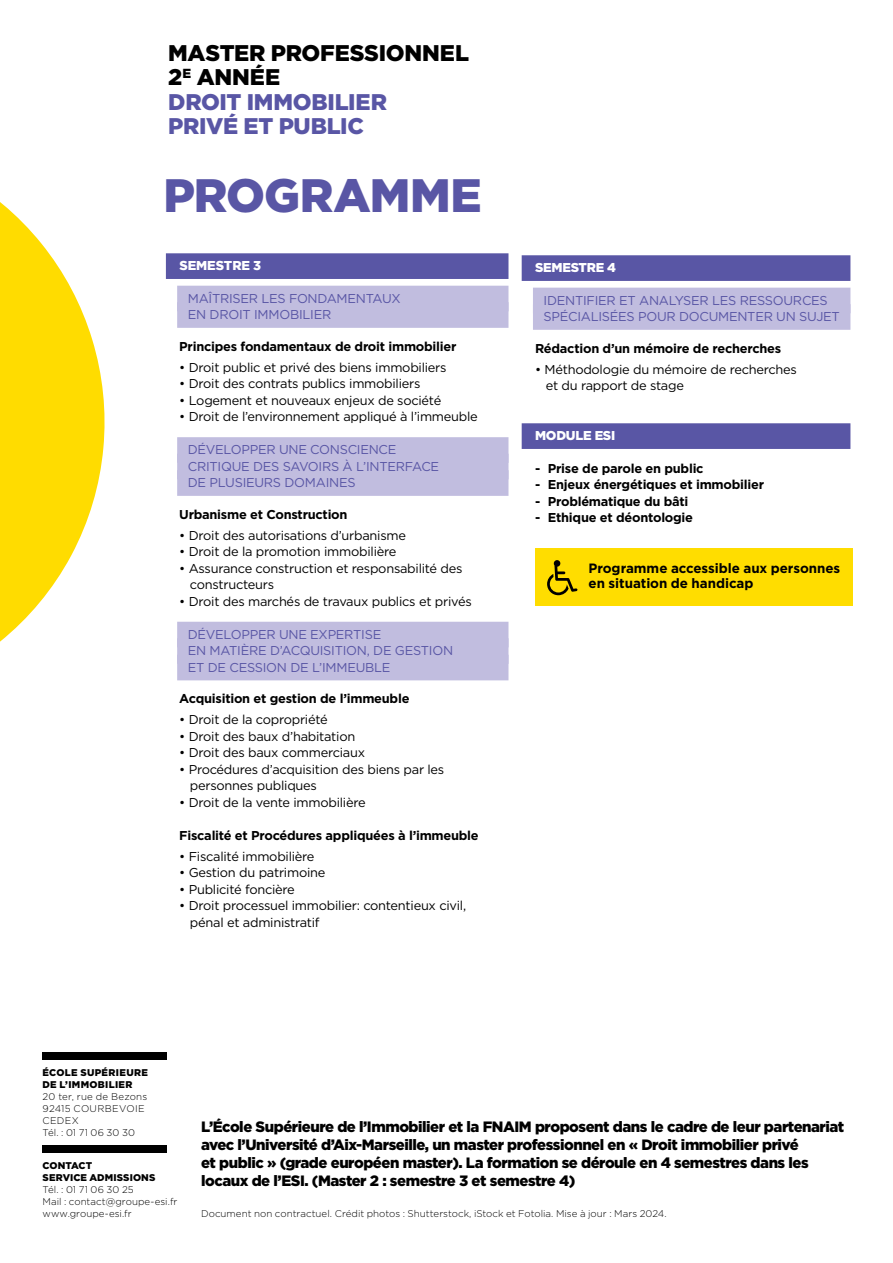
<style>
.page{position:relative;width:893px;height:1263px;background:#fff}
.page>*{position:absolute;margin:0;border:0;box-sizing:border-box;transform-origin:0 0}
.t1{font:900 46.8px "Gotham";letter-spacing:-.015em;color:#5956a5}
.t2{font:900 22.65px/24.5px "Gotham";letter-spacing:-.01em;color:#5956a5}
.t3{font:900 15px/18px "Gotham";letter-spacing:-.03em;color:#000}
.t4{font:700 13.5px/15px "Gotham";letter-spacing:-.005em;color:#000}
.t5{font:12.9px/16.5px "Gotham";letter-spacing:-.02em;color:#000}
.t6{font:700 12.9px "Gotham";letter-spacing:-.02em;color:#000}
.t7{font:12.9px/16.5px "Gotham";letter-spacing:-.02em;color:#5956a5}
.t8{font:900 12.9px "Gotham";letter-spacing:-.02em;color:#fff}
.t9{font:900 12.9px "Gotham";letter-spacing:-.005em;color:#fff}
.t10{font:300 9.75px/12px "Gotham";letter-spacing:.005em;color:#000}
.t11{font:900 9.75px/12px "Gotham";letter-spacing:.02em;color:#000}
.t12{font:300 9.75px/12px "Gotham";letter-spacing:.025em;color:#000}
.s1{color:#000}
.s2{font-style:inherit}
</style>
<div class="page">
<div style="left:166px;top:253px;width:342px;height:26px;background:#5956a5"></div>
<div style="left:177px;top:286px;width:331px;height:25px;background:#c1bddf"></div>
<div style="left:177px;top:302px;width:331px;height:26px;background:#c1bddf"></div>
<div style="left:177px;top:437px;width:331px;height:26px;background:#c1bddf"></div>
<div style="left:177px;top:454px;width:331px;height:25px;background:#c1bddf"></div>
<div style="left:177px;top:470px;width:331px;height:26px;background:#c1bddf"></div>
<div style="left:177px;top:622px;width:331px;height:25px;background:#c1bddf"></div>
<div style="left:177px;top:638px;width:331px;height:26px;background:#c1bddf"></div>
<div style="left:177px;top:655px;width:331px;height:25px;background:#c1bddf"></div>
<div style="left:522px;top:255px;width:328px;height:26px;background:#5956a5"></div>
<div style="left:533px;top:288px;width:317px;height:25px;background:#c1bddf"></div>
<div style="left:533px;top:304px;width:317px;height:26px;background:#c1bddf"></div>
<div style="left:522px;top:423px;width:328px;height:26px;background:#5956a5"></div>
<div style="left:535px;top:548px;width:318px;height:57px;background:#fd0"></div>
<svg style="left:547px;top:560px;width:30px;height:35px"></svg>
<div style="left:43px;top:1052px;width:124px;height:7px;background:#000"></div>
<div style="left:43px;top:1145px;width:124px;height:7px;background:#000"></div>
<svg style="left:0;top:202px;width:107px;height:951px"></svg>
<h2 class="t2" style="left:168px;top:40px;width:302px"><span class="s1">MASTER PROFESSIONNEL<br>2</span><sup>E</sup> <span class="s1">ANNÉE<br></span>DROIT IMMOBILIER<br>PRIVÉ ET PUBLIC</h2>
<h1 class="t1" style="left:163px;top:163px;width:320px">PROGRAMME</h1>
<p class="t9" style="left:179px;top:258px;width:83px">SEMESTRE 3</p>
<p class="t7" style="left:188px;top:290px;width:214px">MAÎTRISER LES FONDAMENTAUX<br>EN DROIT IMMOBILIER</p>
<p class="t6" style="left:179px;top:338px;width:279px">Principes fondamentaux de droit immobilier</p>
<p class="t5" style="left:179px;top:359px;width:269px">• Droit public et privé des biens immobiliers</p>
<p class="t5" style="left:179px;top:375px;width:243px">• Droit des contrats publics immobiliers</p>
<p class="t5" style="left:179px;top:392px;width:263px">• Logement et nouveaux enjeux de société</p>
<p class="t5" style="left:179px;top:408px;width:300px">• Droit de l’environnement appliqué à l’immeuble</p>
<p class="t7" style="left:188px;top:441px;width:253px">DÉVELOPPER UNE CONSCIENCE<br>CRITIQUE DES SAVOIRS À L’INTERFACE<br>DE PLUSIEURS DOMAINES</p>
<p class="t6" style="left:179px;top:506px;width:170px">Urbanisme et Construction</p>
<p class="t5" style="left:179px;top:527px;width:228px">• Droit des autorisations d’urbanisme</p>
<p class="t5" style="left:179px;top:543px;width:219px">• Droit de la promotion immobilière</p>
<p class="t5" style="left:190px;top:560px;width:274px;text-indent:-11px">• Assurance construction et responsabilité des constructeurs</p>
<p class="t5" style="left:179px;top:593px;width:294px">• Droit des marchés de travaux publics et privés</p>
<p class="t7" style="left:188px;top:626px;width:267px">DÉVELOPPER UNE EXPERTISE<br>EN MATIÈRE D’ACQUISITION, DE GESTION<br>ET DE CESSION DE L’IMMEUBLE</p>
<p class="t6" style="left:179px;top:690px;width:232px">Acquisition et gestion de l’immeuble</p>
<p class="t5" style="left:179px;top:711px;width:150px">• Droit de la copropriété</p>
<p class="t5" style="left:179px;top:728px;width:177px">• Droit des baux d’habitation</p>
<p class="t5" style="left:179px;top:744px;width:187px">• Droit des baux commerciaux</p>
<p class="t5" style="left:190px;top:761px;width:256px;text-indent:-11px">• Procédures d’acquisition des biens par les personnes publiques</p>
<p class="t5" style="left:179px;top:794px;width:188px">• Droit de la vente immobilière</p>
<p class="t6" style="left:179px;top:827px;width:301px">Fiscalité et Procédures appliquées à l’immeuble</p>
<p class="t5" style="left:179px;top:848px;width:137px">• Fiscalité immobilière</p>
<p class="t5" style="left:179px;top:864px;width:148px">• Gestion du patrimoine</p>
<p class="t5" style="left:179px;top:881px;width:117px">• Publicité foncière</p>
<p class="t5" style="left:190px;top:897px;width:278px;text-indent:-11px">• Droit processuel immobilier: contentieux civil, pénal et administratif</p>
<p class="t8" style="left:535px;top:258px;width:83px">SEMESTRE 4</p>
<p class="t7" style="left:544px;top:292px;width:298px">IDENTIFIER ET ANALYSER LES RESSOURCES<br>SPÉCIALISÉES POUR DOCUMENTER UN SUJET</p>
<p class="t6" style="left:535px;top:340px;width:248px">Rédaction d’un mémoire de recherches</p>
<p class="t5" style="left:546px;top:361px;width:253px;text-indent:-11px">• Méthodologie du mémoire de recherches et du rapport de stage</p>
<p class="t8" style="left:535px;top:426px;width:82px">MODULE ESI</p>
<p class="t6" style="left:535px;top:460px;width:170px"><span class="s2">-</span> Prise de parole en public</p>
<p class="t6" style="left:535px;top:476px;width:230px"><span class="s2">-</span> Enjeux énergétiques et immobilier</p>
<p class="t6" style="left:535px;top:493px;width:155px"><span class="s2">-</span> Problématique du bâti</p>
<p class="t6" style="left:535px;top:509px;width:159px">- Ethique et déontologie</p>
<p class="t4" style="left:589px;top:561px;width:253px">Programme accessible aux personnes en situation de handicap</p>
<p class="t11" style="left:43px;top:1066px;width:107px">ÉCOLE SUPÉRIEURE<br>DE L’IMMOBILIER</p>
<p class="t12" style="left:43px;top:1090px;width:106px">20 ter, rue de Bezons<br>92415 COURBEVOIE<br>CEDEX<br>Tél. : 01 71 06 30 30</p>
<p class="t11" style="left:43px;top:1159px;width:114px">CONTACT<br>SERVICE ADMISSIONS</p>
<p class="t10" style="left:43px;top:1183px;width:137px">Tél. : 01 71 06 30 25<br>Mail : contact@groupe-esi.fr www.groupe-esi.fr</p>
<p class="t3" style="left:201px;top:1117px;width:645px">L’École Supérieure de l’Immobilier et la FNAIM proposent dans le cadre de leur partenariat avec l’Université d’Aix-Marseille, un master professionnel en « Droit immobilier privé<br>et public » (grade européen master). La formation se déroule en 4 semestres dans les locaux de l’ESI. (Master 2 : semestre 3 et semestre 4)</p>
<p class="t10" style="left:201px;top:1207px;width:467px">Document non contractuel. Crédit photos : Shutterstock, iStock et Fotolia. Mise à jour : Mars 2024.</p>
</div>
